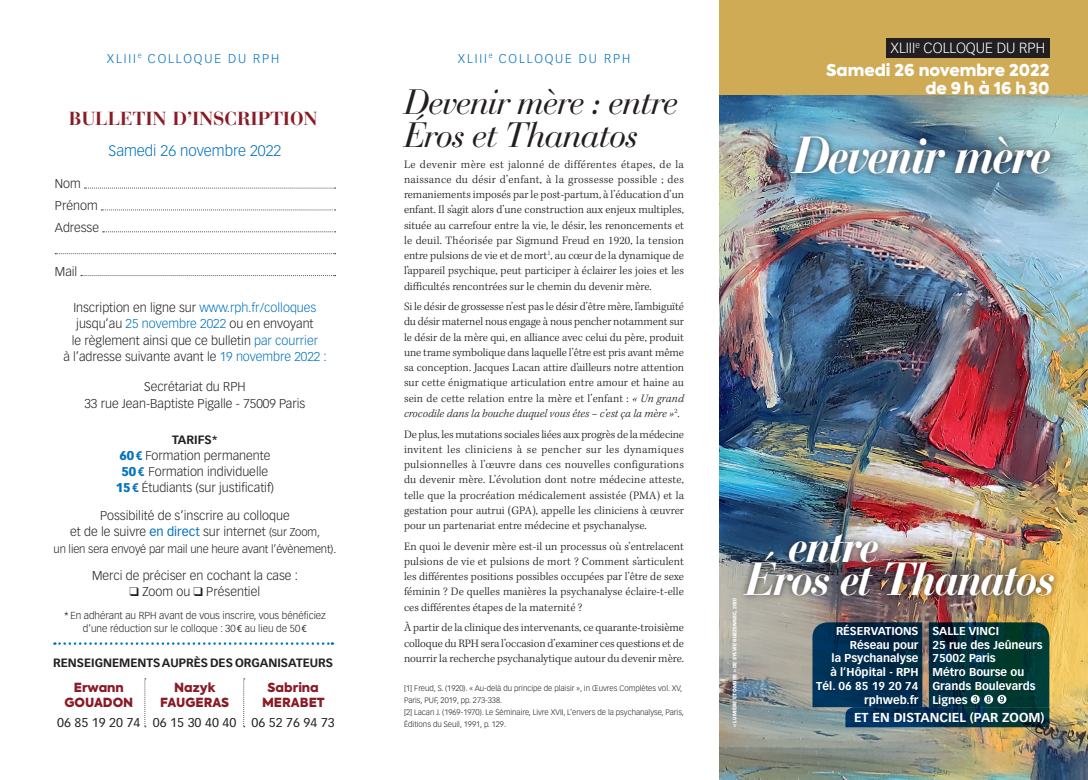
<style>
.page{position:relative;width:1088px;height:780px;background:#fff}
.page>*{position:absolute;margin:0;border:0;box-sizing:border-box;transform-origin:0 0}
.t1{font:italic 700 51.75px "Bauer Bodoni Std";letter-spacing:-.055em;color:#fff;scale:.93 1}
.t2{font:italic 700 46.25px/33px "Bauer Bodoni Std";letter-spacing:-.05em;color:#fff}
.t3{font:italic 35px/32.5px "Bauer Bodoni Std";letter-spacing:-.04em;color:#231f20}
.t4{font:700 18.75px "Bauer Bodoni Std";color:#881b26}
.t5{font:900 16.25px/18px "Axiforma";color:#fff;text-align:right}
.t6{font:300 15px "Vectora LH";color:#0072bc}
.t7{font:300 14.5px "Vectora LH";color:#fff}
.t8{font:700 12.75px "Vectora LH";color:#fff}
.t9{font:300 12.5px/16.2px "Vectora LH";color:#231f20;text-align:center}
.t10{font:900 12.5px/15px "Axiforma";color:#881b26;text-align:center}
.t11{font:300 12.5px "Vectora LH";letter-spacing:.15em;color:#0072bc}
.t12{font:12.5px "Vectora LH";color:#231f20}
.t13{font:700 11.88px "Vectora LH";color:#231f20}
.t14{font:300 11.62px/15.2px "Kepler Std";letter-spacing:.005em;color:#231f20;text-align:justify}
.t15{font:700 11.25px/13.8px "Vectora LH";color:#fff;text-align:right}
.t16{font:300 11.25px "Vectora LH";letter-spacing:-.01em;color:#231f20}
.t17{font:300 10px/12.5px "Vectora LH";color:#231f20;text-align:center}
.t18{font:300 7.88px/11.9px "Vectora LH";color:#231f20}
.t19{font:900 5px "Vectora LH";color:#fff;scale:.96 1}
.s1{color:#0072bc}
.s2{font-weight:900;color:#0072bc}
.s3{font-family:"Intro Cond";font-weight:700;color:#0072bc}
.s4{font-weight:400;color:#0072bc}
.s5{font-size:11.25px}
.s6{font-family:"Intro Cond";font-weight:400}
.s7{font-style:italic}
</style>
<div class="page">
<svg style="left:84px;top:188px;width:252px;height:1px"></svg>
<svg style="left:101px;top:210px;width:235px;height:1px"></svg>
<svg style="left:103px;top:231px;width:233px;height:1px"></svg>
<svg style="left:55px;top:253px;width:281px;height:1px"></svg>
<svg style="left:81px;top:275px;width:255px;height:1px"></svg>
<img style="left:719px;top:94px;width:369px;height:686px">
<svg style="left:812px;top:622px;width:237px;height:105px;background:#0b3749"></svg>
<svg style="left:54px;top:642px;width:279px;height:2px"></svg>
<svg style="left:145px;top:678px;width:1px;height:49px"></svg>
<svg style="left:243px;top:678px;width:2px;height:49px"></svg>
<div style="left:720px;top:0;width:368px;height:94px;background:#d0ab55"></div>
<div style="left:886px;top:38px;width:163px;height:19px;background:#231f20"></div>
<div style="left:737px;top:527px;width:324px;height:75px;background:#231f20;opacity:.81"></div>
<div style="left:784px;top:129px;width:273px;height:52px;background:#231f20;opacity:.81"></div>
<p class="t11" style="left:107px;top:51px;width:174px">XLIII<sup>e</sup> COLLOQUE DU RPH</p>
<p class="t11" style="left:458px;top:51px;width:174px">XLIII<sup>e</sup> COLLOQUE DU RPH</p>
<h3 class="t4" style="left:69px;top:107px;width:250px">BULLETIN D’INSCRIPTION</h3>
<p class="t6" style="left:109px;top:142px;width:174px">Samedi 26 novembre 2022</p>
<p class="t9" style="left:55px;top:173px;width:46px;line-height:21.9px;text-align:left">Nom<br>Prénom<br>Adresse</p>
<p class="t9" style="left:55px;top:263px;width:24px">Mail</p>
<p class="t9" style="left:63px;top:300px;width:265px">Inscription en ligne sur <span class="s1">www.rph.fr/colloques </span>jusqu’au <span class="s1">25 novembre 2022</span> ou en envoyant<br>le règlement ainsi que ce bulletin <span class="s1">par courrier<br></span>à l’adresse suivante avant le <span class="s1">19 novembre 2022 :</span></p>
<p class="t9" style="left:84px;top:379px;width:222px">Secrétariat du RPH<br>33 rue Jean-Baptiste Pigalle - 75009 Paris</p>
<p class="t13" style="left:172px;top:432px;width:47px">Tarifs*</p>
<p class="t9" style="left:116px;top:447px;width:160px"><span class="s2">60</span><span class="s3">€</span> Formation permanente<br><span class="s2">50</span><span class="s3">€</span> Formation individuelle<br><span class="s2">15</span><span class="s3">€</span> Étudiants (sur justificatif)</p>
<p class="t9" style="left:70px;top:507px;width:251px">Possibilité de s’inscrire au colloque<br>et de le suivre <span class="s4">en direct</span> sur internet <span class="s5">(sur Zoom,</span></p>
<p class="t16" style="left:54px;top:542px;width:284px">un lien sera envoyé par mail une heure avant l’évènement).</p>
<p class="t9" style="left:92px;top:567px;width:207px">Merci de préciser en cochant la case :</p>
<p class="t9" style="left:130px;top:584px;width:132px">❑ Zoom ou ❑ Présentiel</p>
<p class="t17" style="left:64px;top:609px;width:263px">*En adhérant au RPH avant de vous inscrire, vous bénéficiez d’une réduction sur le colloque : 30<span class="s6">€</span> au lieu de 50<span class="s6">€</span></p>
<p class="t13" style="left:53px;top:655px;width:9px">Ren</p>
<p class="t13" style="left:77px;top:655px;width:27px">seigne</p>
<p class="t13" style="left:119px;top:655px;width:20px">ment</p>
<p class="t13" style="left:153px;top:655px;width:182px">s auprès des organisateurs</p>
<p class="t10" style="left:64px;top:679px;width:70px">Erwann<br>GOUADON</p>
<p class="t12" style="left:57px;top:714px;width:85px">06 85 19 20 74</p>
<p class="t10" style="left:160px;top:679px;width:70px">Nazyk<br>FAUGERAS</p>
<p class="t12" style="left:153px;top:714px;width:85px">06 15 30 40 40</p>
<p class="t10" style="left:262px;top:679px;width:64px">Sabrina<br>MERABET</p>
<p class="t12" style="left:251px;top:714px;width:85px">06 52 76 94 73</p>
<h3 class="t3" style="left:404px;top:86px;width:276px">Devenir mère : entre<br>Éros et Thanatos</h3>
<p class="t14" style="left:404px;top:157px;width:281px">Le devenir mère est jalonné de différentes étapes, de la naissance du désir d’enfant, à la grossesse possible ; des remaniements imposés par le post-partum, à l’éducation d’un enfant. Il s’agit alors d’une construction aux enjeux multiples, située au carrefour entre la vie, le désir, les renoncements et le deuil. Théorisée par Sigmund Freud en 1920, la tension entre pulsions de vie et de mort<sup>1</sup>, au cœur de la dynamique de l’appareil psychique, peut participer à éclairer les joies et les difficultés rencontrées sur le chemin du devenir mère.</p>
<p class="t14" style="left:404px;top:299px;width:281px">Si le désir de grossesse n’est pas le désir d’être mère, l’ambiguïté du désir maternel nous engage à nous pencher notamment sur le désir de la mère qui, en alliance avec celui du père, produit une trame symbolique dans laquelle l’être est pris avant même sa conception. Jacques Lacan attire d’ailleurs notre attention sur cette énigmatique articulation entre amour et haine au sein de cette relation entre la mère et l’enfant : <span class="s7">« Un grand crocodile dans la bouche duquel vous êtes – c’est ça la mère »</span><sup>2</sup>.</p>
<p class="t14" style="left:404px;top:427px;width:282px">De plus, les mutations sociales liées aux progrès de la médecine invitent les cliniciens à se pencher sur les dynamiques pulsionnelles à l’œuvre dans ces nouvelles configurations du devenir mère. L’évolution dont notre médecine atteste, telle que la procréation médicalement assistée (PMA) et la gestation pour autrui (GPA), appelle les cliniciens à œuvrer pour un partenariat entre médecine et psychanalyse.</p>
<p class="t14" style="left:404px;top:539px;width:281px">En quoi le devenir mère est-il un processus où s’entrelacent pulsions de vie et pulsions de mort ? Comment s’articulent les différentes positions possibles occupées par l’être de sexe féminin ? De quelles manières la psychanalyse éclaire-t-elle ces différentes étapes de la maternité ?</p>
<p class="t14" style="left:404px;top:620px;width:281px">À partir de la clinique des intervenants, ce quarante-troisième colloque du RPH sera l’occasion d’examiner ces questions et de nourrir la recherche psychanalytique autour du devenir mère.</p>
<p class="t18" style="left:404px;top:682px;width:281px">[1] Freud, S. (1920). « Au-delà du principe de plaisir », in Œuvres Complètes vol. XV, Paris, PUF, 2019, pp. 273-338.<br>[2] Lacan J. (1969-1970). Le Séminaire, Livre XVII, L’envers de la psychanalyse, Paris, Éditions du Seuil, 1991, p. 129.</p>
<p class="t7" style="left:890px;top:40px;width:156px">XLIII<sup>e</sup> COLLOQUE DU RPH</p>
<h3 class="t5" style="left:826px;top:62px;width:225px">Samedi 26 novembre 2022 de 9 h à 16 h 30</h3>
<h1 class="t1" style="left:793px;top:123px;width:279px">Devenir mère</h1>
<h2 class="t2" style="left:745px;top:529px;width:311px;text-indent:43px">entre<br>éros et Thanatos</h2>
<p class="t19" style="left:731px;top:726px;width:136px;rotate:-90deg">« Lumière et ombre » de Sylvie Guezennec, 2020</p>
<p class="t15" style="left:816px;top:624px;width:104px">RéSERvAtIONS<br>Réseau pour<br>la Psychanalyse<br>à l’Hôpital - RPH<br>Tél. 06 85 19 20 74 rphweb.fr</p>
<p class="t8" style="left:854px;top:710px;width:192px">Et en distanciel (par Zoom)</p>
<p class="t15" style="left:932px;top:624px;width:112px;text-align:left">Salle vINCI<br>25 rue des Jeûneurs<br>75002 Paris<br>Métro Bourse ou<br>Grands Boulevards<br>Lignes</p>
</div>
